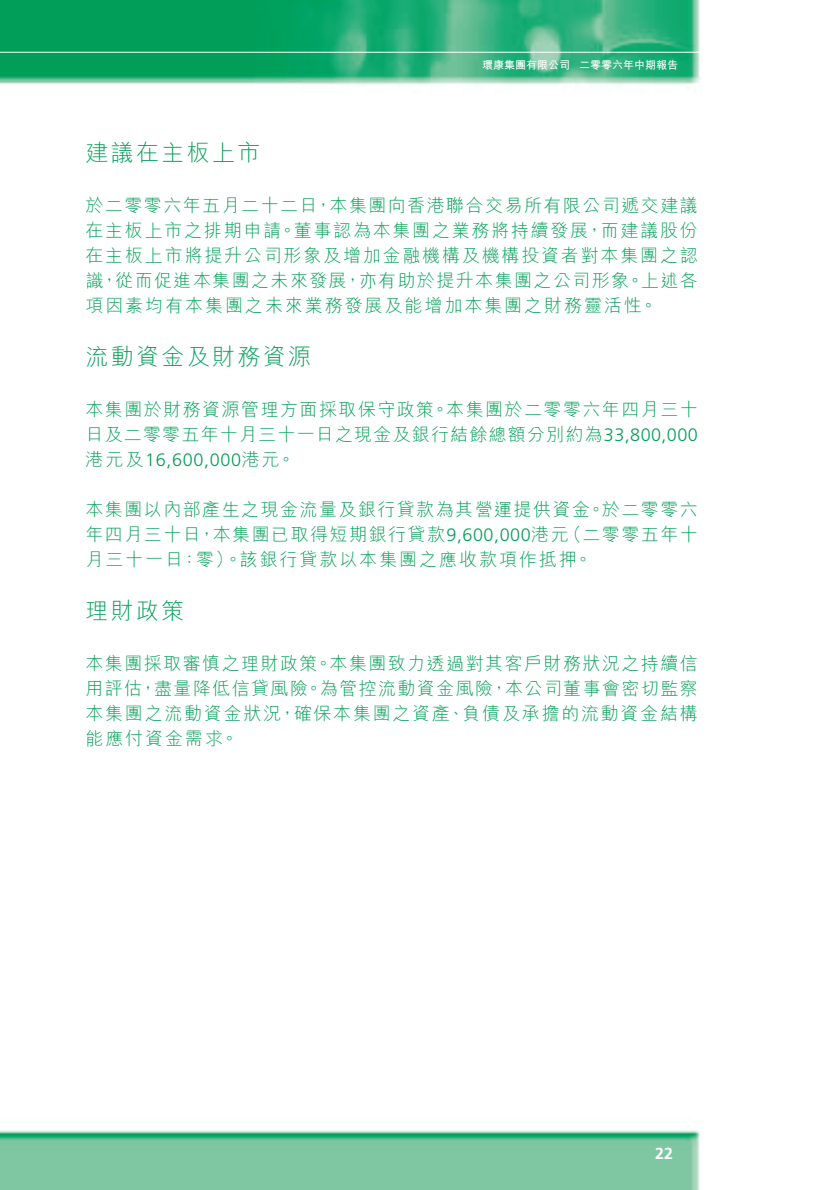
<style>
.page{position:relative;width:840px;height:1190px;background:#fff}
.page>*{position:absolute;margin:0;border:0;box-sizing:border-box;transform-origin:0 0}
.t1{font:300 23px "M Hei";letter-spacing:.1em;color:#009e57}
.t2{font:300 18px/25px "M Hei";letter-spacing:.085em;color:#009e57}
.t3{font:300 18px/25px "M Hei";letter-spacing:.105em;color:#009e57}
.t4{font:300 18px/25px "M Hei";letter-spacing:.065em;color:#009e57}
.t5{font:300 18px "Frutiger";letter-spacing:.035em;color:#009e57}
.t6{font:700 16px "Frutiger";color:#fff}
.t7{font:700 11px "M Hei";color:#fff}
.s1{font-family:"Frutiger"}
.s2{font-family:"M Hei"}
</style>
<div class="page">
<img style="left:0;top:0;width:701px;height:1190px">
<hr style="left:0;top:52px;width:749px;height:1px;background:#fff">
<p class="t7" style="left:482px;top:61px;width:90px">環康集團有限公司</p>
<p class="t7" style="left:579px;top:61px;width:101px">二零零六年中期報告</p>
<p class="t1" style="left:85px;top:143px;width:176px">建議在主板上市</p>
<p class="t2" style="left:85px;top:195px;width:234px">於二零零六年五月二十二日</p>
<p class="t2" style="left:329px;top:195px;width:370px">本集團向香港聯合交易所有限公司遞交建議</p>
<p class="t2" style="left:315px;top:195px;width:19px">，</p>
<p class="t2" style="left:278px;top:220px;width:311px">。董事認為本集團之業務將持續發展</p>
<p class="t2" style="left:85px;top:220px;width:197px">在主板上市之排期申請</p>
<p class="t2" style="left:85px;top:245px;width:614px">在主板上市將提升公司形象及增加金融機構及機構投資者對本集團之認</p>
<p class="t2" style="left:641px;top:270px;width:58px">上述各</p>
<p class="t2" style="left:586px;top:220px;width:114px">，而建議股份</p>
<p class="t2" style="left:359px;top:270px;width:272px">亦有助於提升本集團之公司形象</p>
<p class="t2" style="left:115px;top:270px;width:233px">從而促進本集團之未來發展</p>
<p class="t3" style="left:85px;top:270px;width:573px">識<br>項因素均有本集團之未來業務發展及能增加本集團之財務靈活性。</p>
<p class="t1" style="left:85px;top:347px;width:227px">流動資金及財務資源</p>
<p class="t2" style="left:446px;top:399px;width:253px">本集團於二零零六年四月三十</p>
<p class="t2" style="left:626px;top:270px;width:19px">。</p>
<p class="t2" style="left:100px;top:270px;width:19px">，</p>
<p class="t2" style="left:344px;top:270px;width:19px">，</p>
<p class="t4" style="left:85px;top:399px;width:614px">本集團於財務資源管理方面採取保守政策<br>日及二零零五年十月三十一日之現金及銀行結餘總額分別約為<span class="s1">33,800,000</span></p>
<p class="t5" style="left:85px;top:453px;width:211px"><span class="s2">港元及</span>16,600,000<span class="s2">港元。</span></p>
<p class="t2" style="left:602px;top:499px;width:97px">於二零零六</p>
<p class="t2" style="left:431px;top:399px;width:19px">。</p>
<p class="t2" style="left:564px;top:499px;width:135px;text-indent:-478px">本集團以內部產生之現金流量及銀行貸款為其營運提供資金<br>（二零零五年十</p>
<p class="t2" style="left:587px;top:499px;width:19px">。</p>
<p class="t2" style="left:213px;top:524px;width:357px">本集團已取得短期銀行貸款<span class="s1">9,600,000</span>港元</p>
<p class="t3" style="left:85px;top:524px;width:508px">年四月三十日<br>月三十一日：零）。該銀行貸款以本集團之應收款項作抵押。</p>
<p class="t1" style="left:85px;top:601px;width:101px">理財政策</p>
<p class="t2" style="left:329px;top:653px;width:370px">本集團致力透過對其客戶財務狀況之持續信</p>
<p class="t2" style="left:198px;top:524px;width:19px">，</p>
<p class="t2" style="left:85px;top:653px;width:234px">本集團採取審慎之理財政策</p>
<p class="t2" style="left:315px;top:653px;width:19px">。</p>
<p class="t2" style="left:154px;top:678px;width:155px">盡量降低信貸風險</p>
<p class="t2" style="left:505px;top:678px;width:194px">本公司董事會密切監察</p>
<p class="t2" style="left:85px;top:678px;width:58px">用評估</p>
<p class="t2" style="left:320px;top:678px;width:175px">為管控流動資金風險</p>
<p class="t2" style="left:305px;top:678px;width:19px">。</p>
<p class="t2" style="left:139px;top:678px;width:19px">，</p>
<p class="t2" style="left:490px;top:678px;width:19px">，</p>
<p class="t2" style="left:463px;top:703px;width:237px">負債及承擔的流動資金結構</p>
<p class="t2" style="left:278px;top:703px;width:173px">，確保本集團之資產</p>
<p class="t2" style="left:85px;top:703px;width:197px">本集團之流動資金狀況能應付資金需求。</p>
<p class="t2" style="left:447px;top:703px;width:19px">、</p>
<p class="t6" style="left:655px;top:1147px;width:19px">22</p>
</div>
